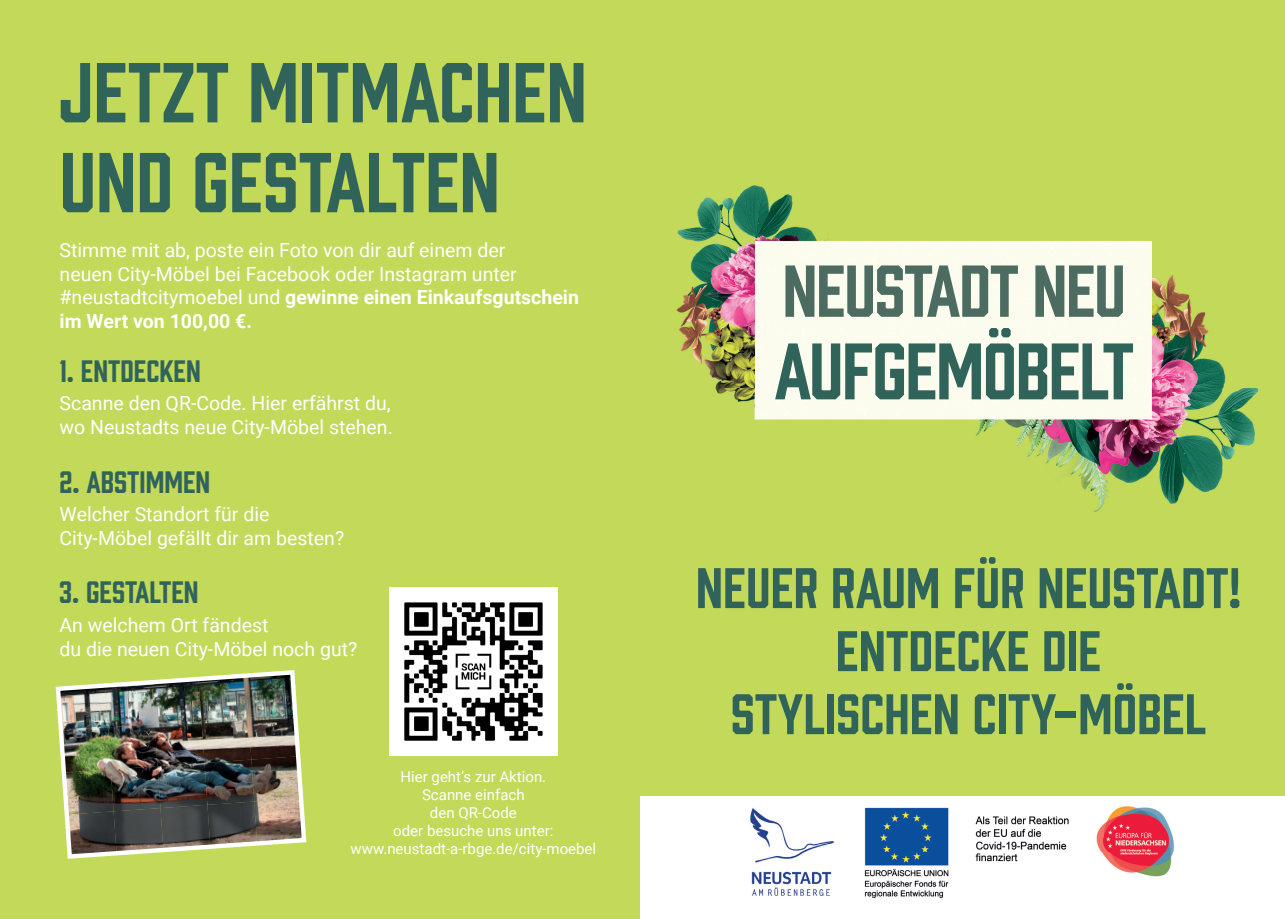
<style>
.page{position:relative;width:1285px;height:919px;background:#fff}
.page>*{position:absolute;margin:0;border:0;box-sizing:border-box;transform-origin:0 0}
.t1{font:78px/89.8px "Prohibition";color:#30635a}
.t2{font:73.5px "Prohibition";letter-spacing:-.02em;color:#30635a}
.t3{font:67.5px "Prohibition";letter-spacing:-.02em;color:#4c6c61}
.t4{font:52.5px/63px "Prohibition";color:#30635a;text-align:center}
.t5{font:28.5px "Prohibition";color:#30635a}
.t6{font:19.5px/24px "Roboto";color:#fff}
.t7{font:15px/18px "Roboto";color:#fff;text-align:center}
.s1{font-weight:700}
</style>
<div class="page">
<div style="left:0;top:0;width:1284px;height:918px;background:#c3d95a"></div>
<img style="left:676px;top:185px;width:583px;height:327px">
<div style="left:640px;top:796px;width:644px;height:122px;background:#fff"></div>
<img style="left:55px;top:670px;width:252px;height:189px">
<img style="left:389px;top:587px;width:168px;height:168px">
<img style="left:864px;top:806px;width:310px;height:93px">
<img style="left:750px;top:808px;width:84px;height:88px">
<h1 class="t1" style="left:60px;top:42px;width:528px">JETZT MITMACHEN<br>UND GESTALTEN</h1>
<p class="t6" style="left:60px;top:238px;width:521px;line-height:23.4px">Stimme mit ab, poste ein Foto von dir auf einem der<br>neuen City-Möbel bei Facebook oder Instagram unter #neustadtcitymoebel und <span class="s1">gewinne einen Einkaufsgutschein im Wert von 100,00 €.</span></p>
<h3 class="t5" style="left:60px;top:351px;width:143px">1. ENTDECKEN</h3>
<p class="t6" style="left:60px;top:390px;width:335px">Scanne den QR-Code. Hier erfährst du, wo Neustadts neue City-Möbel stehen.</p>
<h3 class="t5" style="left:60px;top:462px;width:152px">2. ABSTIMMEN</h3>
<p class="t6" style="left:60px;top:501px;width:286px">Welcher Standort für die<br>City-Möbel gefällt dir am besten?</p>
<h3 class="t5" style="left:60px;top:572px;width:140px">3. GESTALTEN</h3>
<p class="t6" style="left:60px;top:612px;width:299px">An welchem Ort fändest<br>du die neuen City-Möbel noch gut?</p>
<p class="t7" style="left:350px;top:767px;width:247px">Hier geht‘s zur Aktion.<br>Scanne einfach<br>den QR-Code<br>oder besuche uns unter: www.neustadt-a-rbge.de/city-moebel</p>
<h3 class="t3" style="left:782px;top:244px;width:345px">NEUSTADT NEU</h3>
<h2 class="t2" style="left:774px;top:320px;width:361px">AUFGEMÖBELT</h2>
<h3 class="t4" style="left:695px;top:552px;width:546px">NEUER RAUM FÜR NEUSTADT!<br>ENTDECKE DIE<br>STYLISCHEN CITY-MÖBEL</h3>
</div>
